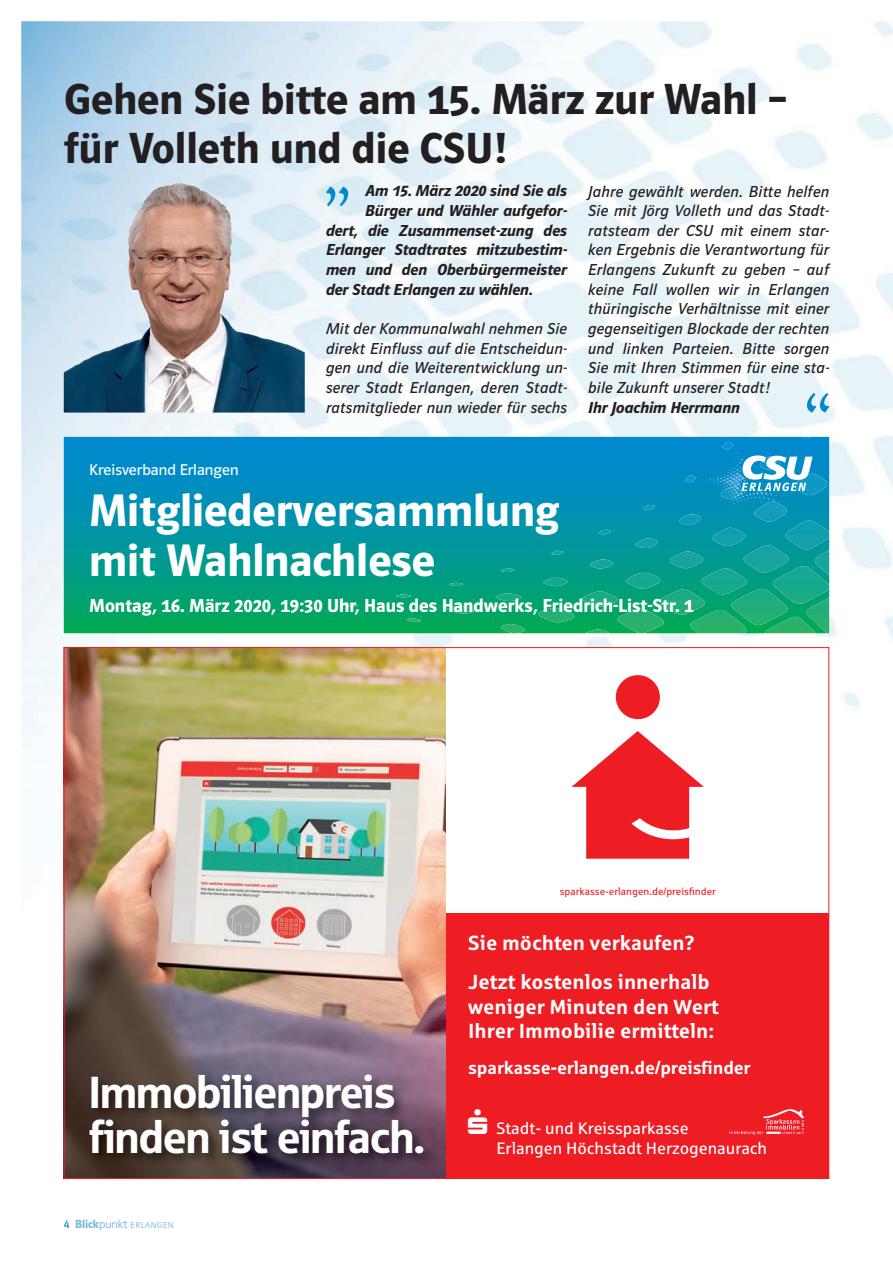
<style>
.page{position:relative;width:893px;height:1263px;background:#fff}
.page>*{position:absolute;margin:0;border:0;box-sizing:border-box;transform-origin:0 0}
.t1{font:600 47.1px/50.8px "Polo 22";color:#fff}
.t2{font:600 45px/49.5px "Polo 22";color:#231f20}
.t3{font:45px/45px "Sparkasse Head";letter-spacing:-.015em;color:#fff}
.t4{font:700 20.4px/39.5px "Sparkasse Rg";color:#fff}
.t5{font:600 19.5px "Polo 22";color:#fff}
.t6{font:700 17.85px "Sparkasse Rg";letter-spacing:-.01em;color:#fff}
.t7{font:16.5px/19.6px "Polo 22 Buch Kursiv";letter-spacing:.015em;color:#231f20;text-align:justify}
.t8{font:italic 600 16.5px "Polo 22";color:#231f20}
.t9{font:16.5px/19.2px "Sparkasse Rg";color:#fff}
.t10{font:16.2px "Polo 22 Buch";color:#fff}
.t11{font:10.2px "Sparkasse Rg";color:#ee1d23}
.t12{font:9px "Polo 22 Leicht";letter-spacing:.05em;color:#77b6e4}
.s1{font-family:"Polo 22 Buch";font-size:12px;color:#0089cf}
.s2{font-family:"Polo 22";font-weight:600;font-size:12px}
.s3{font-size:12px}
</style>
<div class="page">
<img style="left:21px;top:21px;width:872px;height:1158px">
<svg style="left:64px;top:437px;width:278px;height:196px"></svg>
<svg style="left:342px;top:437px;width:487px;height:196px"></svg>
<img style="left:121px;top:183px;width:59px;height:162px">
<svg style="left:326px;top:187px;width:22px;height:19px"></svg>
<svg style="left:807px;top:393px;width:22px;height:20px"></svg>
<img style="left:66px;top:649px;width:380px;height:413px">
<img style="left:66px;top:1062px;width:380px;height:115px">
<div style="left:446px;top:913px;width:383px;height:266px;background:#ee1d23"></div>
<img style="left:729px;top:1109px;width:75px;height:26px">
<div style="left:446px;top:648px;width:383px;height:265px;background:#fff"></div>
<svg style="left:571px;top:675px;width:133px;height:184px"></svg>
<h2 class="t2" style="left:64px;top:74px;width:724px">Gehen Sie bitte am 15. März zur Wahl – für Volleth und die CSU!</h2>
<p class="t8" style="left:365px;top:182px;width:203px">Am 15. März 2020 sind Sie als</p>
<p class="t8" style="left:365px;top:202px;width:203px">Bürger und Wähler aufgefor-</p>
<p class="t8" style="left:326px;top:221px;width:242px">dert, die Zusammenset-zung des</p>
<p class="t8" style="left:326px;top:241px;width:243px">Erlanger Stadtrates mitzubestim-</p>
<p class="t8" style="left:326px;top:261px;width:242px">men und den Oberbürgermeister</p>
<p class="t8" style="left:326px;top:280px;width:208px">der Stadt Erlangen zu wählen.</p>
<p class="t7" style="left:326px;top:319px;width:242px">Mit der Kommunalwahl nehmen Sie direkt Einfluss auf die Entscheidun&shy;gen und die Weiterentwicklung un&shy;serer Stadt Erlangen, deren Stadt&shy;ratsmitglieder nun wieder für sechs</p>
<p class="t7" style="left:588px;top:181px;width:242px">Jahre gewählt werden. Bitte helfen Sie mit Jörg Volleth und das Stadt&shy;ratsteam der CSU mit einem star&shy;ken Ergebnis die Verantwortung für Erlangens Zukunft zu geben – auf keine Fall wollen wir in Erlangen thüringische Verhältnisse mit einer gegenseitigen Blockade der rechten und linken Parteien. Bitte sorgen Sie mit Ihren Stimmen für eine sta&shy;bile Zukunft unserer Stadt!</p>
<p class="t8" style="left:588px;top:398px;width:153px">Ihr Joachim Herrmann</p>
<p class="t10" style="left:89px;top:461px;width:151px">Kreisverband Erlangen</p>
<h1 class="t1" style="left:89px;top:485px;width:471px">Mitgliederversammlung mit Wahlnachlese</h1>
<p class="t5" style="left:89px;top:594px;width:605px">Montag, 16. März 2020, 19:30 Uhr, Haus des Handwerks, Friedrich-List-Str. 1</p>
<h2 class="t3" style="left:89px;top:1068px;width:337px">Immobilienpreis finden ist einfach.</h2>
<p class="t12" style="left:64px;top:1220px;width:111px"><span class="s1">4</span> <span class="s2">Blick</span><span class="s3">punkt</span> ERLANGEN</p>
<p class="t11" style="left:560px;top:885px;width:158px">sparkasse-erlangen.de/preisfinder</p>
<p class="t4" style="left:468px;top:922px;width:243px">Sie möchten verkaufen?<br>Jetzt kostenlos innerhalb</p>
<p class="t4" style="left:468px;top:994px;width:252px;line-height:24.5px">weniger Minuten den Wert<br>Ihrer Immobilie ermitteln:</p>
<p class="t6" style="left:468px;top:1056px;width:284px">sparkasse-erlangen.de/preisfinder</p>
<p class="t9" style="left:496px;top:1119px;width:272px">Stadt- und Kreissparkasse<br>Erlangen Höchstadt Herzogenaurach</p>
</div>
